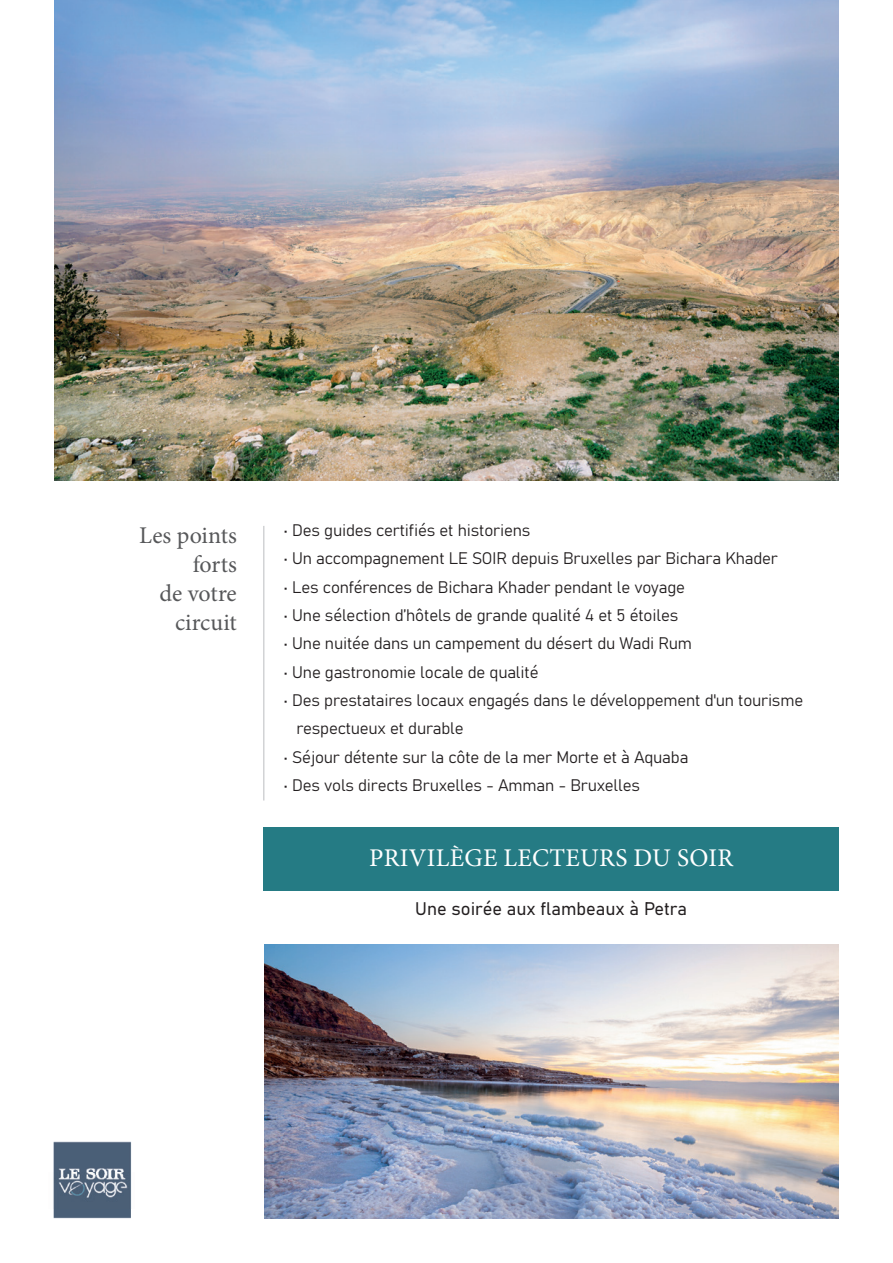
<style>
.page{position:relative;width:893px;height:1263px;background:#fff}
.page>*{position:absolute;margin:0;border:0;box-sizing:border-box;transform-origin:0 0}
.t1{font:25.5px "Minion Pro";letter-spacing:.01em;color:#fff}
.t2{font:24px/28.8px "Minion Pro";color:#57585a;text-align:right}
.t3{font:18px "Bahnschrift";color:#231f20}
.t4{font:16.5px/28.3px "Bahnschrift";letter-spacing:-.01em;color:#231f20}
</style>
<div class="page">
<img style="left:54px;top:0;width:785px;height:480px">
<img style="left:53px;top:1141px;width:79px;height:78px">
<hr style="left:263px;top:526px;width:1px;height:274px;background:#bcbdc0">
<div style="left:263px;top:827px;width:576px;height:64px;background:#257b84"></div>
<img style="left:264px;top:944px;width:575px;height:274px">
<h2 class="t2" style="left:139px;top:521px;width:99px">Les points forts<br>de votre circuit</h2>
<p class="t4" style="left:284px;top:515px;width:248px">• Des guides certifiés et historiens</p>
<p class="t4" style="left:284px;top:543px;width:496px">• Un accompagnement LE SOIR depuis Bruxelles par Bichara Khader</p>
<p class="t4" style="left:284px;top:572px;width:403px">• Les conférences de Bichara Khader pendant le voyage</p>
<p class="t4" style="left:284px;top:600px;width:396px">• Une sélection d’hôtels de grande qualité 4 et 5 étoiles</p>
<p class="t4" style="left:284px;top:628px;width:410px">• Une nuitée dans un campement du désert du Wadi Rum</p>
<p class="t4" style="left:284px;top:656px;width:256px">• Une gastronomie locale de qualité</p>
<p class="t4" style="left:296px;top:685px;width:508px;text-indent:-13px">• Des prestataires locaux engagés dans le développement d'un tourisme respectueux et durable</p>
<p class="t4" style="left:284px;top:741px;width:406px">• Séjour détente sur la côte de la mer Morte et à Aquaba</p>
<p class="t4" style="left:284px;top:770px;width:358px">• Des vols directs Bruxelles - Amman - Bruxelles</p>
<h1 class="t1" style="left:369px;top:841px;width:366px">PRIVILÈGE LECTEURS DU SOIR</h1>
<p class="t3" style="left:415px;top:895px;width:273px">Une soirée aux flambeaux à Petra</p>
</div>
